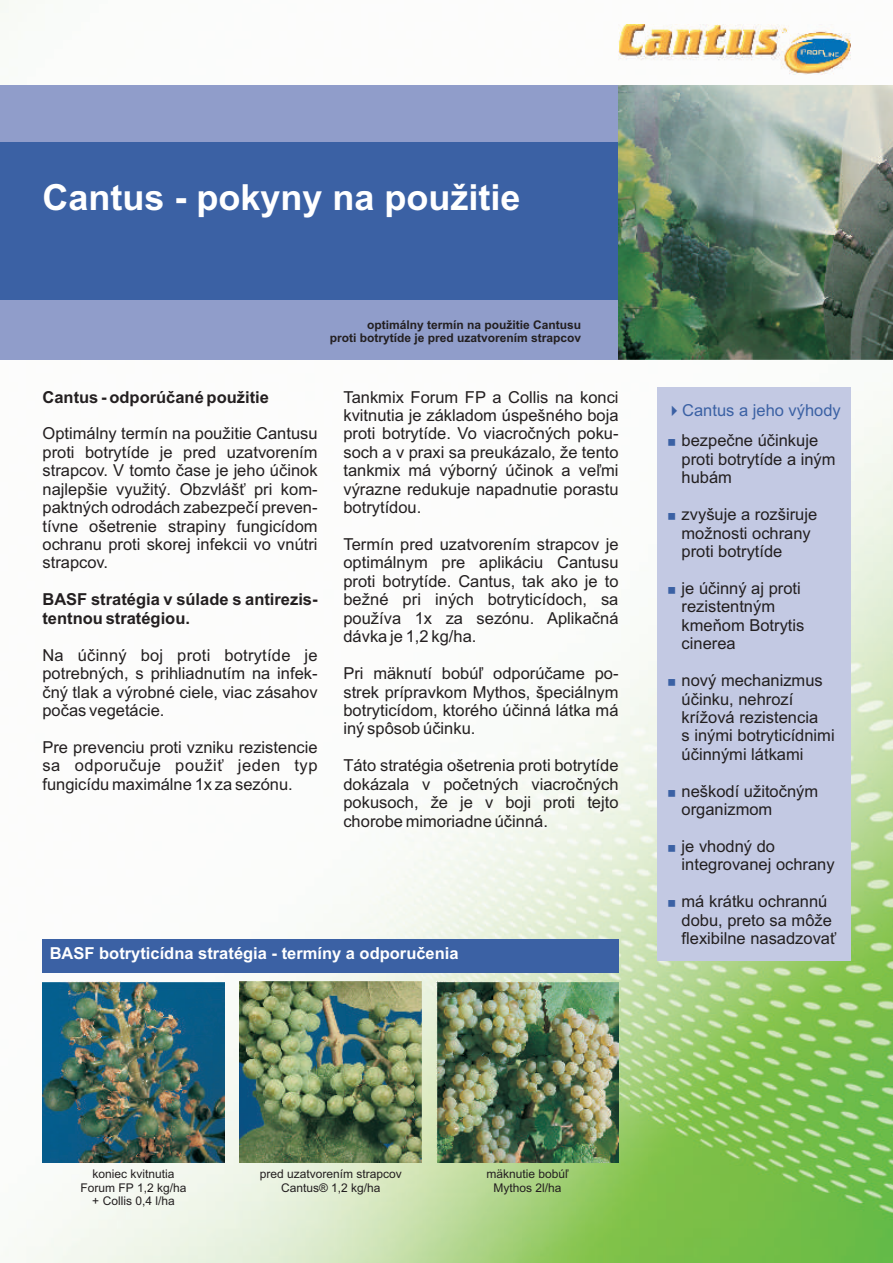
<style>
.page{position:relative;width:893px;height:1263px;background:#fff}
.page>*{position:absolute;margin:0;border:0;box-sizing:border-box;transform-origin:0 0}
.t1{font:700 36px "Arial";color:#fff}
.t2{font:16.5px/18.5px "Arial";color:#231f20}
.t3{font:700 16.5px "Arial";color:#231f20}
.t4{font:700 16.5px "Arial";color:#fff}
.t5{font:16.5px/30.5px "Arial";color:#3b61a4;text-align:center}
.t6{font:12px/13.4px "Arial";color:#231f20;text-align:center}
.t7{font:700 12px/13.4px "Arial";color:#231f20;text-align:right}
.s1{color:#231f20}
</style>
<div class="page">
<img style="left:0;top:0;width:893px;height:1263px">
<div style="left:0;top:85px;width:893px;height:274px;background:#909dca"></div>
<div style="left:0;top:143px;width:893px;height:157px;background:#3b61a4"></div>
<img style="left:619px;top:85px;width:274px;height:274px">
<div style="left:657px;top:388px;width:193px;height:573px;background:#c3c9e3"></div>
<img style="left:43px;top:982px;width:181px;height:181px">
<div style="left:43px;top:939px;width:576px;height:33px;background:#3b61a4"></div>
<img style="left:437px;top:982px;width:182px;height:181px">
<img style="left:240px;top:982px;width:182px;height:181px">
<img style="left:619px;top:25px;width:231px;height:50px">
<h1 class="t1" style="left:43px;top:183px;width:480px">Cantus - pokyny na použitie</h1>
<p class="t7" style="left:330px;top:319px;width:253px">optimálny termín na použitie Cantusu<br>proti botrytíde je pred uzatvorením strapcov</p>
<p class="t3" style="left:43px;top:390px;width:228px">Cantus - odporúčané použitie</p>
<p class="t2" style="left:343px;top:389px;width:277px">Tankmix Forum FP a Collis na konci kvitnutia je základom úspešného boja</p>
<p class="t2" style="left:43px;top:426px;width:277px">Optimálny termín na použitie Cantusu</p>
<p class="t2" style="left:343px;top:426px;width:277px">proti botrytíde. Vo viacročných poku-</p>
<p class="t2" style="left:43px;top:444px;width:277px">proti botrytíde je pred uzatvorením</p>
<p class="t2" style="left:343px;top:444px;width:277px">soch a v praxi sa preukázalo, že tento</p>
<p class="t2" style="left:43px;top:463px;width:277px">strapcov. V tomto čase je jeho účinok</p>
<p class="t2" style="left:343px;top:463px;width:277px">tankmix má výborný účinok a veľmi</p>
<p class="t2" style="left:43px;top:481px;width:277px">najlepšie využitý. Obzvlášť pri kom-</p>
<p class="t2" style="left:343px;top:481px;width:277px">výrazne redukuje napadnutie porastu</p>
<p class="t2" style="left:42px;top:500px;width:277px">paktných odrodách zabezpečí preven-</p>
<p class="t2" style="left:343px;top:500px;width:79px">botrytídou.</p>
<p class="t2" style="left:42px;top:518px;width:277px">tívne ošetrenie strapiny fungicídom ochranu proti skorej infekcii vo vnútri</p>
<p class="t2" style="left:343px;top:536px;width:277px">Termín pred uzatvorením strapcov je</p>
<p class="t2" style="left:42px;top:555px;width:67px">strapcov.</p>
<p class="t2" style="left:343px;top:555px;width:277px">optimálnym pre aplikáciu Cantusu proti botrytíde. Cantus, tak ako je to</p>
<p class="t3" style="left:42px;top:593px;width:277px">BASF stratégia v súlade s antirezis-</p>
<p class="t2" style="left:343px;top:592px;width:277px">bežné pri iných botryticídoch, sa</p>
<p class="t3" style="left:42px;top:612px;width:149px">tentnou stratégiou.</p>
<p class="t2" style="left:343px;top:610px;width:277px">používa 1x za sezónu. Aplikačná dávka je 1,2 kg/ha.</p>
<p class="t2" style="left:42px;top:647px;width:277px">Na účinný boj proti botrytíde je potrebných, s prihliadnutím na infek-</p>
<p class="t2" style="left:343px;top:666px;width:277px">Pri mäknutí bobúľ odporúčame po-</p>
<p class="t2" style="left:42px;top:684px;width:277px">čný tlak a výrobné ciele, viac zásahov</p>
<p class="t2" style="left:343px;top:684px;width:277px">strek prípravkom Mythos, špeciálnym</p>
<p class="t2" style="left:42px;top:702px;width:123px">počas vegetácie.</p>
<p class="t2" style="left:343px;top:702px;width:277px">botryticídom, ktorého účinná látka má iný spôsob účinku.</p>
<p class="t2" style="left:42px;top:739px;width:277px">Pre prevenciu proti vzniku rezistencie sa odporučuje použiť jeden typ</p>
<p class="t2" style="left:343px;top:758px;width:277px">Táto stratégia ošetrenia proti botrytíde</p>
<p class="t2" style="left:42px;top:776px;width:252px">fungicídu maximálne 1x za sezónu.</p>
<p class="t2" style="left:343px;top:776px;width:277px;text-align:justify">dokázala v početných viacročných pokusoch, že je v boji proti tejto chorobe mimoriadne účinná.</p>
<p class="t4" style="left:50px;top:947px;width:410px">BASF botryticídna stratégia - termíny a odporučenia</p>
<p class="t5" style="left:666px;top:396px;width:177px">✔Cantus a jeho výhody <span class="s1">bezpečne účinkuje</span></p>
<p class="t2" style="left:682px;top:451px;width:156px">proti botrytíde a iným hubám</p>
<p class="t2" style="left:682px;top:507px;width:137px">zvyšuje a rozširuje možnosti ochrany proti botrytíde</p>
<p class="t2" style="left:682px;top:580px;width:124px">je účinný aj proti rezistentným kmeňom Botrytis cinerea</p>
<p class="t2" style="left:682px;top:672px;width:155px">nový mechanizmus účinku, nehrozí krížová rezistencia<br>s inými botryticídnimi účinnými látkami</p>
<p class="t2" style="left:682px;top:783px;width:138px">neškodí užitočným organizmom</p>
<p class="t2" style="left:682px;top:838px;width:155px">je vhodný do integrovanej ochrany</p>
<p class="t2" style="left:682px;top:894px;width:156px">má krátku ochrannú dobu, preto sa môže flexibilne nasadzovať</p>
<p class="t6" style="left:81px;top:1168px;width:107px">koniec kvitnutia<br>Forum FP 1,2 kg/ha + Collis 0,4 l/ha</p>
<p class="t6" style="left:260px;top:1168px;width:144px">pred uzatvorením strapcov<br>Cantus® 1,2 kg/ha</p>
<p class="t6" style="left:486px;top:1168px;width:84px">mäknutie bobúľ<br>Mythos 2l/ha</p>
</div>
